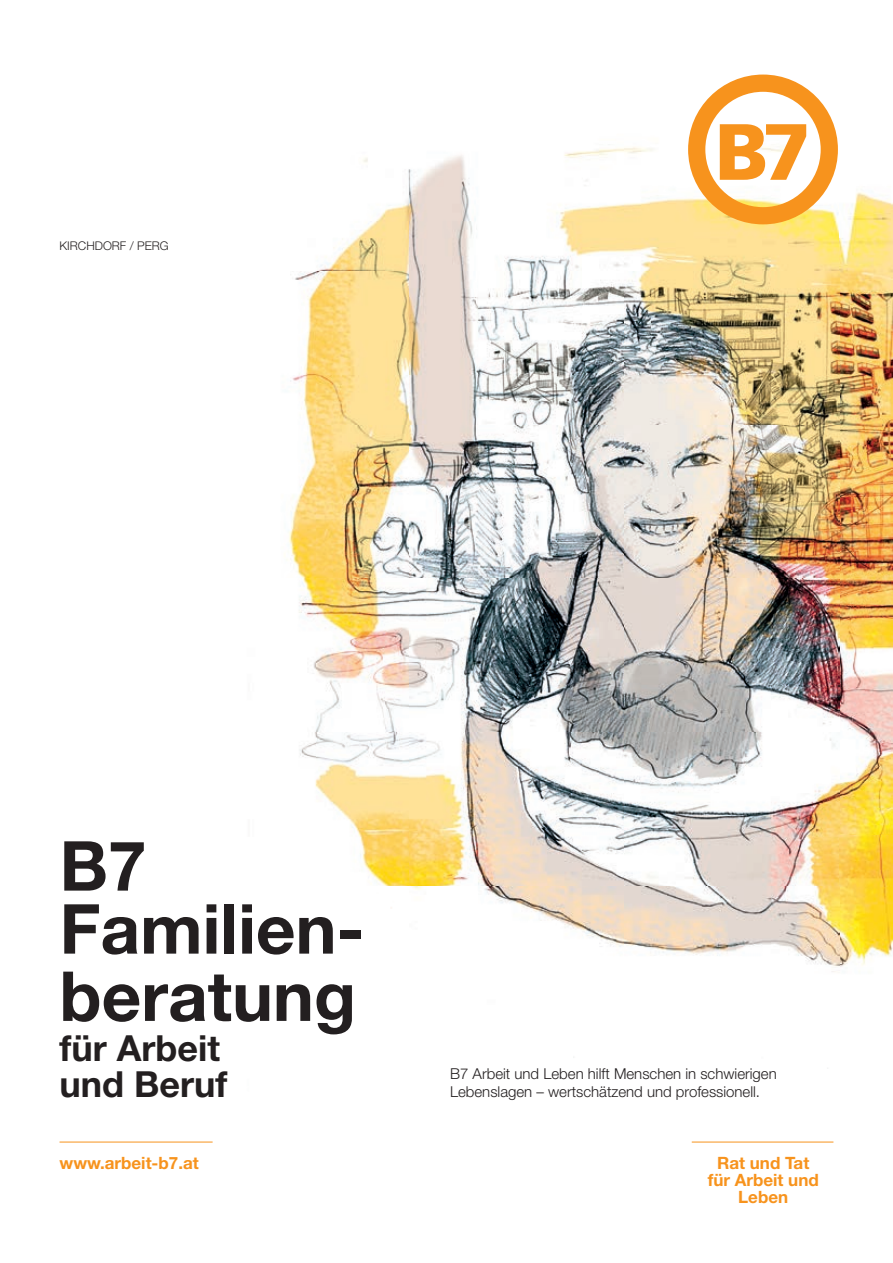
<style>
.page{position:relative;width:893px;height:1263px;background:#fff}
.page>*{position:absolute;margin:0;border:0;box-sizing:border-box;transform-origin:0 0}
.t1{font:700 69px/65.1px "Helvetica Neue LT Std";color:#231f20}
.t2{font:700 36px/36px "Helvetica Neue LT Std";color:#231f20}
.t3{font:700 16.95px/17px "Helvetica Neue LT Pro";color:#f7931d;text-align:center}
.t4{font:300 15px/18px "Helvetica Neue LT Std";color:#231f20}
.t5{font:300 12px "Helvetica Neue LT Std";color:#231f20}
</style>
<div class="page">
<img style="left:289px;top:147px;width:604px;height:928px">
<svg style="left:688px;top:75px;width:150px;height:149px"></svg>
<hr style="left:692px;top:1141px;width:141px;height:1px;background:#f7931d">
<hr style="left:60px;top:1141px;width:153px;height:1px;background:#f7931d">
<p class="t5" style="left:60px;top:238px;width:111px">KIRCHDORF / PERG</p>
<h1 class="t1" style="left:60px;top:832px;width:307px">B7<br>Familien&shy;beratung</h1>
<h2 class="t2" style="left:60px;top:1029px;width:170px">für Arbeit und Beruf</h2>
<p class="t3" style="left:60px;top:1154px;width:141px">www.arbeit-b7.at</p>
<p class="t4" style="left:450px;top:1064px;width:328px">B7 Arbeit und Leben hilft Menschen in schwierigen<br>Lebenslagen – wertschätzend und professionell.</p>
<p class="t3" style="left:708px;top:1154px;width:113px">Rat und Tat für Arbeit und<br>Leben</p>
</div>
